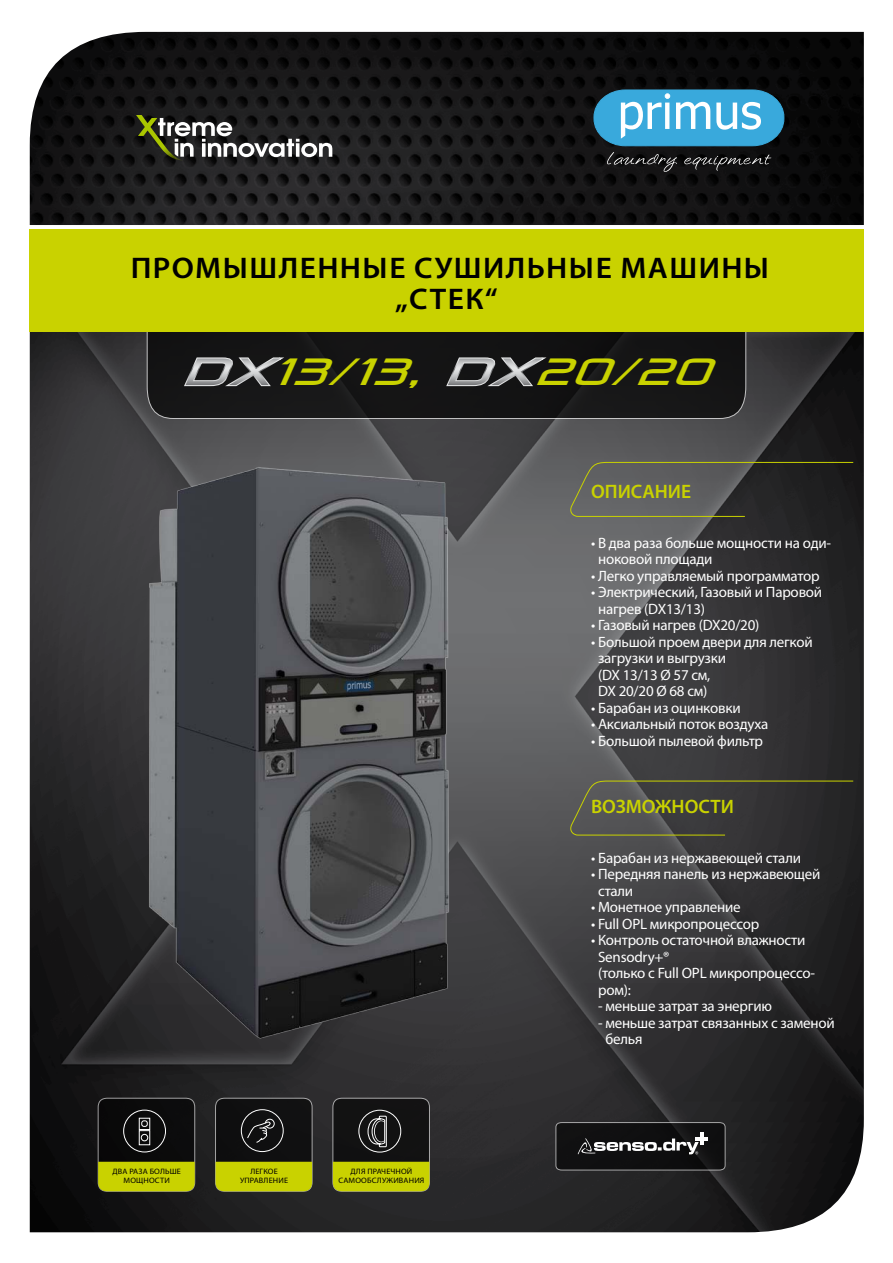
<style>
.page{position:relative;width:893px;height:1263px;background:#fff}
.page>*{position:absolute;margin:0;border:0;box-sizing:border-box;transform-origin:0 0}
.t1{font:italic 37.8px "Pirulen";color:#c9d200;scale:1.08 1}
.t2{font:600 30px/31.5px "Myriad Pro";letter-spacing:.045em;color:#000;text-align:center;scale:1.05 1}
.t3{font:600 19.5px "Myriad Pro";color:#c9d200}
.t4{font:15px/16.5px "Myriad Pro";letter-spacing:-.015em;color:#fff}
.t5{font:7.8px/9px "Myriad Pro";letter-spacing:.02em;color:#000;text-align:center;scale:1.05 1}
.s1{color:#fff}
</style>
<div class="page">
<img style="left:30px;top:332px;width:834px;height:900px">
<img style="left:30px;top:32px;width:834px;height:193px">
<svg style="left:594px;top:90px;width:190px;height:56px"></svg>
<svg style="left:607px;top:152px;width:164px;height:20px"></svg>
<svg style="left:136px;top:115px;width:196px;height:46px"></svg>
<div style="left:147px;top:332px;width:599px;height:87px;background:#151415"></div>
<svg style="left:183px;top:356px;width:105px;height:32px"></svg>
<svg style="left:445px;top:356px;width:105px;height:32px"></svg>
<div style="left:30px;top:230px;width:834px;height:102px;background:#c9d200"></div>
<svg style="left:97px;top:1097px;width:98px;height:95px"></svg>
<svg style="left:215px;top:1097px;width:98px;height:95px"></svg>
<svg style="left:332px;top:1097px;width:98px;height:95px"></svg>
<div style="left:123px;top:1110px;width:43px;height:42px;border:1px solid #fff;border-radius:50%"></div>
<div style="left:139px;top:1130px;width:11px;height:15px;border:1px solid #fff"></div>
<div style="left:139px;top:1118px;width:11px;height:12px;border:1px solid #fff"></div>
<div style="left:141px;top:1134px;width:7px;height:7px;border:1px solid #fff;border-radius:50%"></div>
<div style="left:141px;top:1120px;width:7px;height:7px;border:1px solid #fff;border-radius:2px"></div>
<img style="left:92px;top:459px;width:414px;height:583px">
<svg style="left:555px;top:1122px;width:171px;height:49px"></svg>
<svg style="left:567px;top:462px;width:287px;height:55px"></svg>
<svg style="left:567px;top:780px;width:287px;height:56px"></svg>
<h2 class="t2" style="left:131px;top:251px;width:610px">ПРОМЫШЛЕННЫЕ СУШИЛЬНЫЕ МАШИНЫ „СТЕК“</h2>
<h1 class="t1" style="left:183px;top:348px;width:506px"><span class="s1">DX</span>13/13, <span class="s1">DX</span>20/20</h1>
<h3 class="t3" style="left:591px;top:479px;width:102px">ОПИСАНИЕ</h3>
<p class="t4" style="left:598px;top:534px;width:235px;text-indent:-7px">• В два раза больше мощности на оди&shy;ноковой площади</p>
<p class="t4" style="left:591px;top:567px;width:230px">• Легко управляемый программатор</p>
<p class="t4" style="left:598px;top:584px;width:226px;text-indent:-7px">• Электрический, Газовый и Паровой нагрев (DX13/13)</p>
<p class="t4" style="left:591px;top:617px;width:170px">• Газовый нагрев (DX20/20)</p>
<p class="t4" style="left:598px;top:633px;width:216px;text-indent:-7px">• Большой проем двери для легкой загрузки и выгрузки<br>(DX 13/13 Ø 57 см,<br>DX 20/20 Ø 68 см)</p>
<p class="t4" style="left:591px;top:699px;width:151px">• Барабан из оцинковки</p>
<p class="t4" style="left:591px;top:716px;width:179px">• Аксиальный поток воздуха</p>
<p class="t4" style="left:591px;top:732px;width:173px">• Большой пылевой фильтр</p>
<p class="t5" style="left:112px;top:1167px;width:67px">ДВА РАЗА БОЛЬШЕ<br>МОЩНОСТИ</p>
<p class="t5" style="left:240px;top:1167px;width:47px">ЛЕГКОЕ<br>УПРАВЛЕНИЕ</p>
<p class="t5" style="left:338px;top:1167px;width:83px">ДЛЯ ПРАЧЕЧНОЙ<br>САМООБСЛУЖИВАНИЯ</p>
<h3 class="t3" style="left:591px;top:794px;width:144px">ВОЗМОЖНОСТИ</h3>
<p class="t4" style="left:591px;top:849px;width:211px">• Барабан из нержавеющей стали</p>
<p class="t4" style="left:598px;top:866px;width:224px;text-indent:-7px">• Передняя панель из нержавеющей стали</p>
<p class="t4" style="left:591px;top:899px;width:151px">• Монетное управление</p>
<p class="t4" style="left:591px;top:915px;width:170px">• Full OPL микропроцессор</p>
<p class="t4" style="left:598px;top:932px;width:219px;text-indent:-7px">• Контроль остаточной влажности<br>Sensodry+®<br>(только с Full OPL микропроцессо&shy;ром):</p>
<p class="t4" style="left:598px;top:998px;width:175px">- меньше затрат за энергию</p>
<p class="t4" style="left:605px;top:1014px;width:231px;text-indent:-7px">- меньше затрат связанных с заменой белья</p>
</div>
